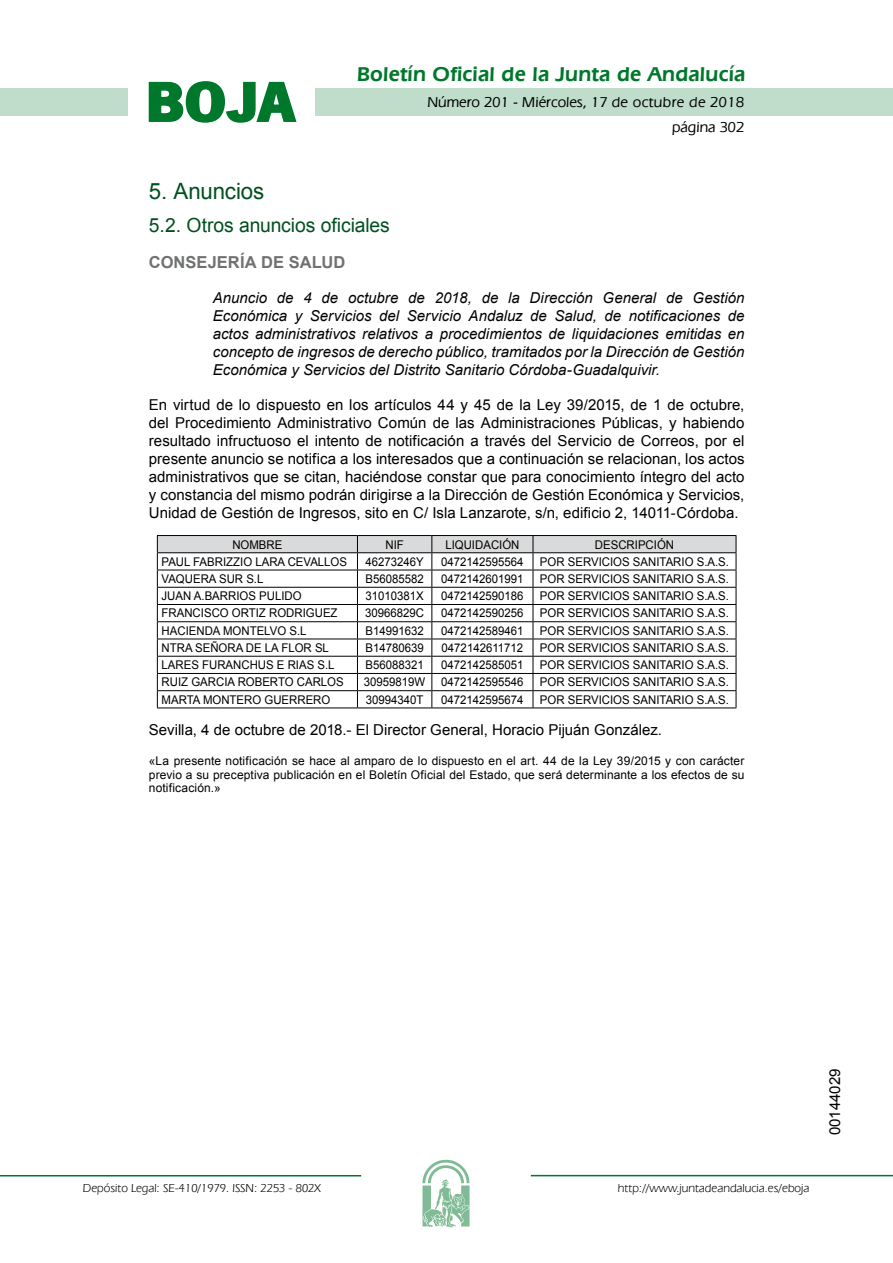
<style>
.page{position:relative;width:893px;height:1263px;background:#fff}
.page>*{position:absolute;margin:0;border:0;box-sizing:border-box;transform-origin:0 0}
.t1{font:700 57.75px "News Got T";color:#00782c;scale:1.14 1}
.t2{font:22.5px "Arial";letter-spacing:-.005em;color:#00501f}
.t3{font:600 21px "Eras IT Cby BT";letter-spacing:.01em;color:#00782c}
.t4{font:19.5px "Arial";letter-spacing:-.005em;color:#00501f}
.t5{font:700 16.5px "Arial";letter-spacing:.005em;color:#707173}
.t6{font:15px/18px "Arial";color:#000;text-align:justify}
.t7{font:italic 15px/18px "Arial";color:#000;text-align:justify}
.t8{font:500 15px/24.5px "Eras IT Cby BT";color:#000;text-align:right}
.t9{font:12px "Arial";color:#000;scale:.95 1}
.t10{font:12px/13.5px "Arial";color:#000;text-align:justify}
.t11{font:12px "Eras IT Cby BT";color:#000}
</style>
<div class="page">
<div style="left:315px;top:88px;width:577px;height:28px;background:#bfddca"></div>
<div style="left:0;top:88px;width:128px;height:28px;background:#bfddca"></div>
<hr style="left:0;top:1175px;width:361px;height:2px;background:#00782c">
<svg style="left:422px;top:1159px;width:47px;height:68px"></svg>
<hr style="left:531px;top:1175px;width:361px;height:1px;background:#00782c">
<svg style="left:148px;top:81px;width:149px;height:42px"></svg>
<hr style="left:157px;top:535px;width:200px;height:1px;background:#000">
<hr style="left:357px;top:535px;width:75px;height:1px;background:#000">
<hr style="left:432px;top:535px;width:101px;height:1px;background:#000">
<hr style="left:533px;top:535px;width:203px;height:1px;background:#000">
<svg style="left:157px;top:536px;width:579px;height:172px"></svg>
<hr style="left:157px;top:708px;width:200px;height:1px;background:#000">
<hr style="left:357px;top:708px;width:75px;height:1px;background:#000">
<hr style="left:432px;top:708px;width:101px;height:1px;background:#000">
<hr style="left:533px;top:708px;width:203px;height:1px;background:#000">
<h1 class="t1" style="left:145px;top:68px;width:133px">BOJA</h1>
<h3 class="t3" style="left:357px;top:62px;width:390px">Boletín Oficial de la Junta de Andalucía</h3>
<p class="t8" style="left:427px;top:90px;width:318px">Número 201 - Miércoles, 17 de octubre de 2018 página 302</p>
<h2 class="t2" style="left:149px;top:177px;width:117px">5. Anuncios</h2>
<h3 class="t4" style="left:149px;top:212px;width:242px">5.2. Otros anuncios oficiales</h3>
<h3 class="t5" style="left:149px;top:251px;width:198px">CONSEJERÍA DE SALUD</h3>
<p class="t7" style="left:213px;top:289px;width:533px">Anuncio de 4 de octubre de 2018, de la Dirección General de Gestión Económica y Servicios del Servicio Andaluz de Salud, de notificaciones de actos administrativos relativos a procedimientos de liquidaciones emitidas en concepto de ingresos de derecho público, tramitados por la Dirección de Gestión Económica y Servicios del Distrito Sanitario Córdoba-Guadalquivir.</p>
<p class="t6" style="left:149px;top:396px;width:597px">En virtud de lo dispuesto en los artículos 44 y 45 de la Ley 39/2015, de 1 de octubre, del Procedimiento Administrativo Común de las Administraciones Públicas, y habiendo resultado infructuoso el intento de notificación a través del Servicio de Correos, por el presente anuncio se notifica a los interesados que a continuación se relacionan, los actos administrativos que se citan, haciéndose constar que para conocimiento íntegro del acto y constancia del mismo podrán dirigirse a la Dirección de Gestión Económica y Servicios, Unidad de Gestión de Ingresos, sito en C/ Isla Lanzarote, s/n, edificio 2, 14011-Córdoba.</p>
<p class="t9" style="left:232px;top:536px;width:54px">NOMBRE</p>
<p class="t9" style="left:385px;top:536px;width:21px">NIF</p>
<p class="t9" style="left:445px;top:536px;width:80px">LIQUIDACIÓN</p>
<p class="t9" style="left:595px;top:536px;width:85px">DESCRIPCIÓN</p>
<p class="t9" style="left:162px;top:554px;width:197px">PAUL FABRIZZIO LARA CEVALLOS</p>
<p class="t9" style="left:365px;top:554px;width:63px">46273246Y</p>
<p class="t9" style="left:441px;top:554px;width:88px">0472142595564</p>
<p class="t9" style="left:540px;top:554px;width:200px">POR SERVICIOS SANITARIO S.A.S.</p>
<p class="t9" style="left:162px;top:571px;width:109px">VAQUERA SUR S.L</p>
<p class="t9" style="left:365px;top:571px;width:63px">B56085582</p>
<p class="t9" style="left:441px;top:571px;width:88px">0472142601991</p>
<p class="t9" style="left:540px;top:571px;width:200px">POR SERVICIOS SANITARIO S.A.S.</p>
<p class="t9" style="left:162px;top:588px;width:149px">JUAN A.BARRIOS PULIDO</p>
<p class="t9" style="left:365px;top:588px;width:63px">31010381X</p>
<p class="t9" style="left:441px;top:588px;width:88px">0472142590186</p>
<p class="t9" style="left:540px;top:588px;width:200px">POR SERVICIOS SANITARIO S.A.S.</p>
<p class="t9" style="left:162px;top:605px;width:187px">FRANCISCO ORTIZ RODRIGUEZ</p>
<p class="t9" style="left:365px;top:605px;width:64px">30966829C</p>
<p class="t9" style="left:441px;top:605px;width:88px">0472142590256</p>
<p class="t9" style="left:540px;top:605px;width:200px">POR SERVICIOS SANITARIO S.A.S.</p>
<p class="t9" style="left:162px;top:623px;width:154px">HACIENDA MONTELVO S.L</p>
<p class="t9" style="left:365px;top:623px;width:63px">B14991632</p>
<p class="t9" style="left:441px;top:623px;width:88px">0472142589461</p>
<p class="t9" style="left:540px;top:623px;width:200px">POR SERVICIOS SANITARIO S.A.S.</p>
<p class="t9" style="left:162px;top:640px;width:178px">NTRA SEÑORA DE LA FLOR SL</p>
<p class="t9" style="left:365px;top:640px;width:63px">B14780639</p>
<p class="t9" style="left:441px;top:640px;width:87px">0472142611712</p>
<p class="t9" style="left:540px;top:640px;width:200px">POR SERVICIOS SANITARIO S.A.S.</p>
<p class="t9" style="left:162px;top:657px;width:184px">LARES FURANCHUS E RIAS S.L</p>
<p class="t9" style="left:365px;top:657px;width:63px">B56088321</p>
<p class="t9" style="left:441px;top:657px;width:88px">0472142585051</p>
<p class="t9" style="left:540px;top:657px;width:200px">POR SERVICIOS SANITARIO S.A.S.</p>
<p class="t9" style="left:162px;top:674px;width:193px">RUIZ GARCIA ROBERTO CARLOS</p>
<p class="t9" style="left:364px;top:674px;width:66px">30959819W</p>
<p class="t9" style="left:441px;top:674px;width:88px">0472142595546</p>
<p class="t9" style="left:540px;top:674px;width:200px">POR SERVICIOS SANITARIO S.A.S.</p>
<p class="t9" style="left:162px;top:692px;width:179px">MARTA MONTERO GUERRERO</p>
<p class="t9" style="left:366px;top:692px;width:62px">30994340T</p>
<p class="t9" style="left:441px;top:692px;width:88px">0472142595674</p>
<p class="t9" style="left:540px;top:692px;width:200px">POR SERVICIOS SANITARIO S.A.S.</p>
<p class="t6" style="left:149px;top:721px;width:514px">Sevilla, 4 de octubre de 2018.- El Director General, Horacio Pijuán González.</p>
<p class="t10" style="left:149px;top:754px;width:597px">«La presente notificación se hace al amparo de lo dispuesto en el art. 44 de la Ley 39/2015 y con carácter previo a su preceptiva publicación en el Boletín Oficial del Estado, que será determinante a los efectos de su notificación.»</p>
<p class="t11" style="left:83px;top:1181px;width:239px">Depósito Legal: SE-410/1979. ISSN: 2253 - 802X</p>
<p class="t11" style="left:618px;top:1181px;width:193px">http://www.juntadeandalucia.es/eboja</p>
<p class="t6" style="left:826px;top:1135px;width:68px;rotate:-90deg">00144029</p>
</div>
